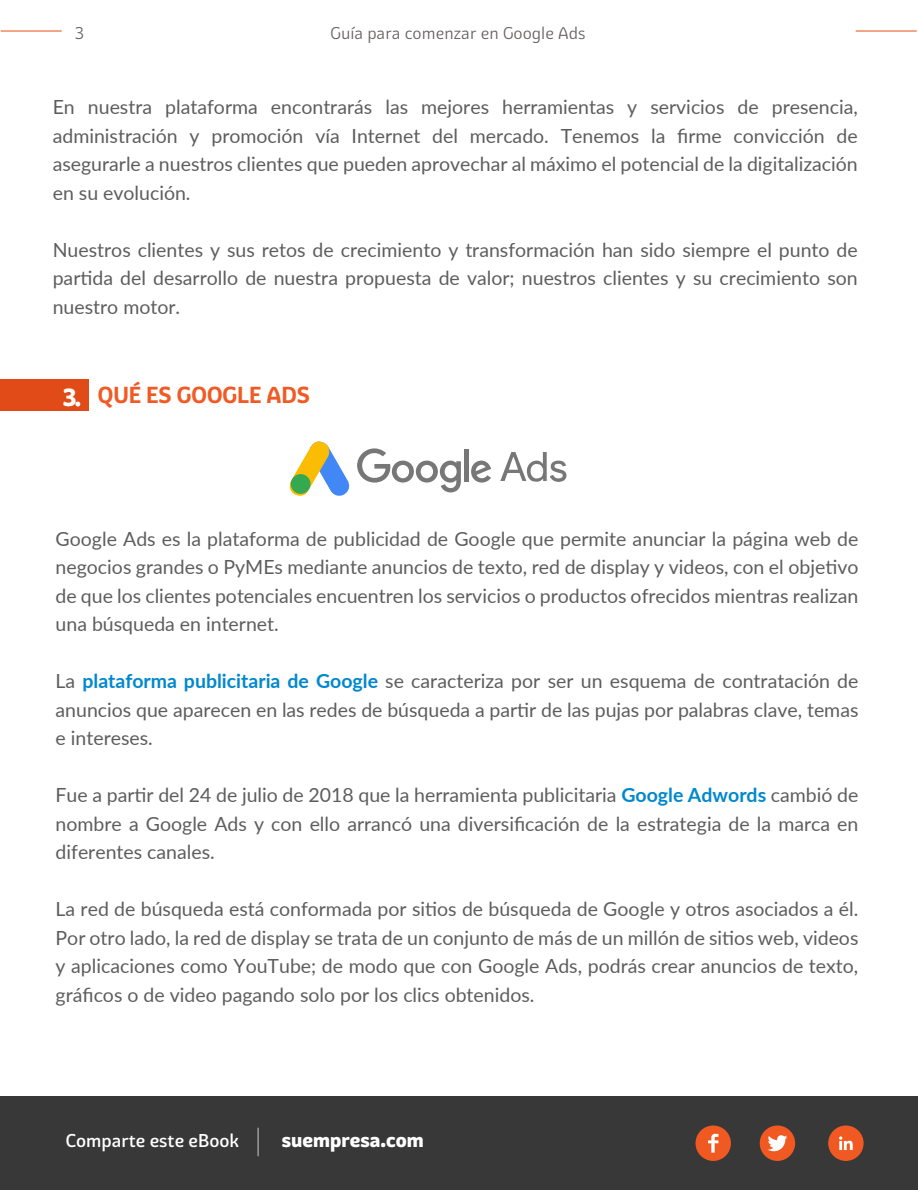
<style>
.page{position:relative;width:918px;height:1190px;background:#fff}
.page>*{position:absolute;margin:0;border:0;box-sizing:border-box;transform-origin:0 0}
.t1{font:800 24px "Graviola";color:#fff}
.t2{font:700 22.5px "Graviola";color:#f05a25}
.t3{font:19.5px/28.5px "Lato";color:#5d5d5d;text-align:justify}
.t4{font:800 19.5px "Graviola";color:#fff}
.t5{font:500 18px "Graviola";color:#fff}
.t6{font:16.5px "Graviola";color:#64605f}
.s1{font-weight:700;color:#0088ce}
</style>
<div class="page">
<hr style="left:1px;top:31px;width:61px;height:1px;background:#e94e0f">
<hr style="left:856px;top:31px;width:61px;height:1px;background:#e94e0f">
<div style="left:0;top:379px;width:89px;height:32px;background:#e14b17"></div>
<svg style="left:75px;top:401px;width:5px;height:5px"></svg>
<div style="left:0;top:1096px;width:918px;height:94px;background:#383838"></div>
<div style="left:760px;top:1125px;width:35px;height:35px;background:#f05a22;border-radius:50%"></div>
<svg style="left:768px;top:1135px;width:19px;height:16px"></svg>
<div style="left:828px;top:1125px;width:36px;height:35px;background:#f05a22;border-radius:50%"></div>
<svg style="left:839px;top:1136px;width:14px;height:14px"></svg>
<div style="left:696px;top:1125px;width:35px;height:35px;background:#f05a22;border-radius:50%"></div>
<svg style="left:708px;top:1133px;width:10px;height:19px"></svg>
<hr style="left:257px;top:1127px;width:2px;height:29px;background:#fff">
<svg style="left:289px;top:441px;width:61px;height:55px"></svg>
<div style="left:291px;top:474px;width:20px;height:20px;background:#35a952;border-radius:50%"></div>
<svg style="left:357px;top:448px;width:104px;height:44px"></svg>
<svg style="left:471px;top:460px;width:20px;height:22px"></svg>
<div style="left:464px;top:449px;width:5px;height:33px;background:#777"></div>
<svg style="left:500px;top:452px;width:67px;height:30px"></svg>
<p class="t6" style="left:75px;top:23px;width:11px">3</p>
<p class="t6" style="left:330px;top:23px;width:257px">Guía para comenzar en Google Ads</p>
<p class="t3" style="left:53px;top:92px;width:807px">En nuestra plataforma encontrarás las mejores herramientas y servicios de presencia, administración y promoción vía Internet del mercado. Tenemos la firme convicción de asegurarle a nuestros clientes que pueden aprovechar al máximo el potencial de la digitalización en su evolución.</p>
<p class="t3" style="left:53px;top:235px;width:807px">Nuestros clientes y sus retos de crecimiento y transformación han sido siempre el punto de partida del desarrollo de nuestra propuesta de valor; nuestros clientes y su crecimiento son nuestro motor.</p>
<p class="t1" style="left:63px;top:382px;width:16px">3</p>
<p class="t2" style="left:98px;top:381px;width:214px">QUÉ ES GOOGLE ADS</p>
<p class="t3" style="left:56px;top:523px;width:804px">Google Ads es la plataforma de publicidad de Google que permite anunciar la página web de negocios grandes o PyMEs mediante anuncios de texto, red de display y videos, con el objetivo de que los clientes potenciales encuentren los servicios o productos ofrecidos mientras realizan una búsqueda en internet.</p>
<p class="t3" style="left:56px;top:666px;width:804px">La <span class="s1">plataforma publicitaria de Google</span> se caracteriza por ser un esquema de contratación de anuncios que aparecen en las redes de búsqueda a partir de las pujas por palabras clave, temas e intereses.</p>
<p class="t3" style="left:56px;top:780px;width:804px">Fue a partir del 24 de julio de 2018 que la herramienta publicitaria <span class="s1">Google Adwords</span> cambió de nombre a Google Ads y con ello arrancó una diversificación de la estrategia de la marca en diferentes canales.</p>
<p class="t3" style="left:56px;top:894px;width:804px">La red de búsqueda está conformada por sitios de búsqueda de Google y otros asociados a él.<br>Por otro lado, la red de display se trata de un conjunto de más de un millón de sitios web, videos y aplicaciones como YouTube; de modo que con Google Ads, podrás crear anuncios de texto, gráficos o de video pagando solo por los clics obtenidos.</p>
<p class="t5" style="left:66px;top:1129px;width:175px">Comparte este eBook</p>
<p class="t4" style="left:282px;top:1127px;width:144px">suempresa.com</p>
</div>
